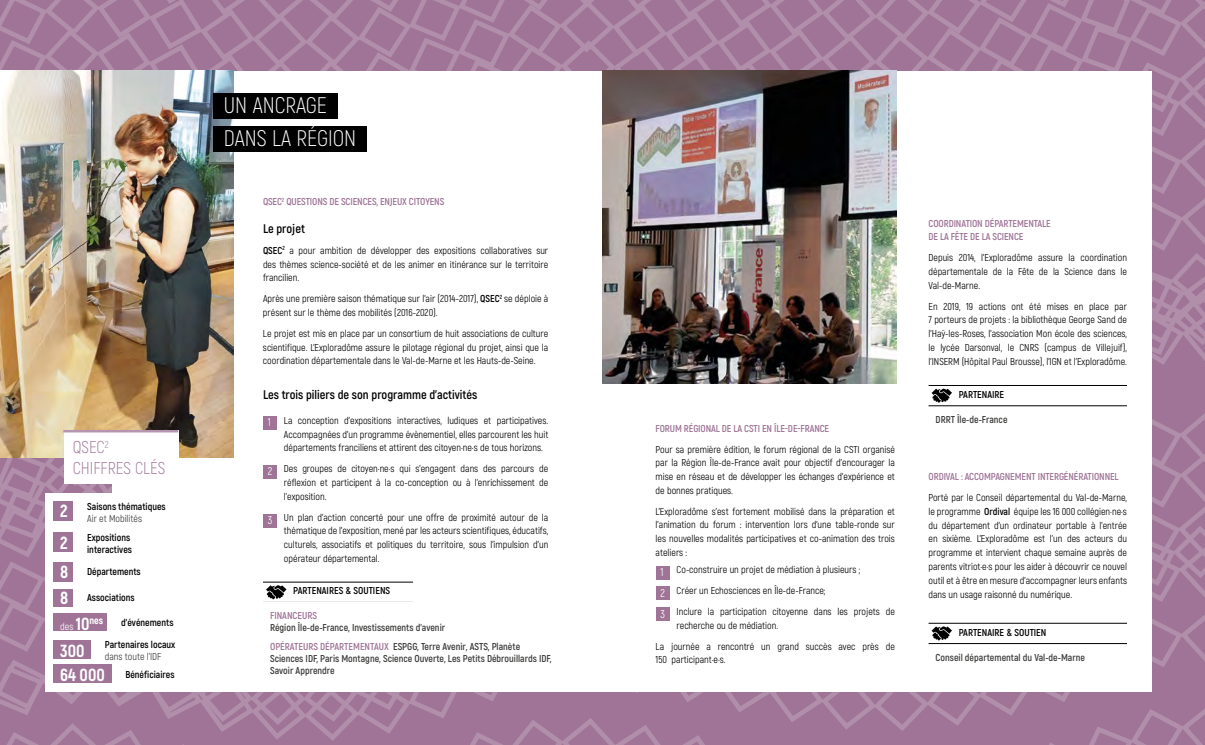
<style>
.page{position:relative;width:1205px;height:745px;background:#fff}
.page>*{position:absolute;margin:0;border:0;box-sizing:border-box;transform-origin:0 0}
.t1{font:300 22.5px/32.5px "Akrobat";color:#fff}
.t2{font:800 17.5px "Akrobat";color:#fff}
.t3{font:300 17.12px/20.5px "Akrobat";color:#9f7497}
.t4{font:700 12.5px "Akrobat";color:#000}
.t5{font:10px/13.8px "Akrobat";color:#000;text-align:justify}
.t6{font:700 10px/19.1px "Akrobat";color:#3c3c3b}
.t7{font:700 10px/12px "Akrobat";color:#000}
.t8{font:700 10px/13.8px "Akrobat";letter-spacing:-.01em;color:#9f7497}
.t9{font:10px "Akrobat";color:#3c3c3b}
.t10{font:10px "Akrobat";color:#fff}
.s1{font-weight:800;font-size:17.5px;color:#fff}
.s2{font-weight:800;font-size:17.5px}
.s3{font-weight:400;color:#3c3c3b}
.s4{font-weight:700}
.s5{font-size:11.25px;color:#fff}
.s6{color:#9f7497}
</style>
<div class="page">
<img style="left:0;top:0;width:1205px;height:744px">
<div style="left:928px;top:644px;width:199px;height:21px;background:#fff"></div>
<h3 class="t3" style="left:73px;top:437px;width:94px">QSEC<sup>2<br></sup>CHIFFRES CLÉS</h3>
<h2 class="t2" style="left:60px;top:499px;width:9px">2</h2>
<p class="t7" style="left:87px;top:500px;width:80px">Saisons thématiques</p>
<p class="t9" style="left:87px;top:512px;width:56px">Air et Mobilités</p>
<p class="t7" style="left:87px;top:531px;width:46px">Expositions interactives</p>
<h2 class="t2" style="left:60px;top:531px;width:9px">2</h2>
<p class="t7" style="left:60px;top:565px;width:82px"><span class="s1">8</span> Départements</p>
<p class="t7" style="left:60px;top:591px;width:76px"><span class="s1">8</span> Associations</p>
<p class="t10" style="left:60px;top:619px;width:45px">des <span class="s2">10</span><sup>nes</sup></p>
<p class="t7" style="left:60px;top:668px;width:116px"><span class="s1">64 000</span> Bénéficiaires</p>
<p class="t7" style="left:121px;top:616px;width:54px">d’événements</p>
<p class="t7" style="left:60px;top:637px;width:117px;text-indent:45px">Partenaires locaux<br><sup>300</sup> <span class="s3">dans toute l’IDF</span></p>
<h1 class="t1" style="left:224px;top:89px;width:134px">UN ANCRAGE<br>DANS LA RÉGION</h1>
<p class="t8" style="left:263px;top:194px;width:183px">QSEC<sup>2</sup> QUESTIONS DE SCIENCES, ENJEUX CITOYENS</p>
<p class="t4" style="left:263px;top:220px;width:44px">Le projet</p>
<p class="t5" style="left:263px;top:243px;width:287px"><span class="s4">QSEC</span><sup>2</sup> a pour ambition de développer des expositions collaboratives sur des thèmes science-société et de les animer en itinérance sur le territoire francilien.</p>
<p class="t5" style="left:263px;top:291px;width:287px">Après une première saison thématique sur l’air (2014-2017), <span class="s4">QSEC</span><sup>2</sup> se déploie à présent sur le thème des mobilités (2016-2020).</p>
<p class="t5" style="left:263px;top:326px;width:287px">Le projet est mis en place par un consortium de huit associations de culture scientifique. L’Exploradôme assure le pilotage régional du projet, ainsi que la coordination départementale dans le Val-de-Marne et les Hauts-de-Seine.</p>
<p class="t4" style="left:263px;top:387px;width:216px">Les trois piliers de son programme d’activités</p>
<p class="t5" style="left:284px;top:413px;width:266px;text-indent:-16px"><span class="s5">1</span> La conception d’expositions interactives, ludiques et participatives.<br>Accompagnées d’un programme évènementiel, elles parcourent les huit départements franciliens et attirent des citoyen·ne·s de tous horizons.</p>
<p class="t5" style="left:284px;top:461px;width:266px;text-indent:-16px"><span class="s5">2</span> Des groupes de citoyen·ne·s qui s’engagent dans des parcours de réflexion et participent à la co-conception ou à l’enrichissement de l’exposition.</p>
<p class="t5" style="left:284px;top:510px;width:266px;text-indent:-16px"><span class="s5">3</span> Un plan d’action concerté pour une offre de proximité autour de la thématique de l’exposition, mené par les acteurs scientifiques, éducatifs, culturels, associatifs et politiques du territoire, sous l’impulsion d’un opérateur départemental.</p>
<p class="t7" style="left:293px;top:584px;width:99px">PARTENAIRES &amp; SOUTIENS</p>
<p class="t8" style="left:270px;top:608px;width:49px">FINANCEURS</p>
<p class="t6" style="left:270px;top:617px;width:252px">Région Île-de-France, Investissements d’avenir<br><span class="s6">OPÉRATEURS DÉPARTEMENTAUX</span> ESPGG, Terre Avenir, ASTS, Planète</p>
<p class="t6" style="left:270px;top:652px;width:283px;line-height:12px">Sciences IDF, Paris Montagne, Science Ouverte, Les Petits Débrouillards IDF,<br>Savoir Apprendre</p>
<p class="t8" style="left:656px;top:421px;width:175px">FORUM RÉGIONAL DE LA CSTI EN ÎLE-DE-FRANCE</p>
<p class="t5" style="left:656px;top:442px;width:241px">Pour sa première édition, le forum régional de la CSTI organisé par la Région Île-de-France avait pour objectif d’encourager la mise en réseau et de développer les échanges d’expérience et de bonnes pratiques.</p>
<p class="t5" style="left:656px;top:504px;width:241px">L’Exploradôme s’est fortement mobilisé dans la préparation et l’animation du forum : intervention lors d’une table-ronde sur les nouvelles modalités participatives et co-animation des trois ateliers :</p>
<p class="t5" style="left:660px;top:559px;width:236px;line-height:20.9px;text-align:left"><span class="s5">1</span> Co-construire un projet de médiation à plusieurs ;<br><span class="s5">2</span> Créer un Echosciences en Île-de-France;<br><span class="s5">3</span> Inclure la participation citoyenne dans les projets de</p>
<p class="t5" style="left:656px;top:614px;width:241px;line-height:20.9px;text-indent:21px">recherche ou de médiation.<br>La journée a rencontré un grand succès avec près de</p>
<p class="t5" style="left:656px;top:652px;width:72px">150 participant·e·s.</p>
<p class="t8" style="left:928px;top:216px;width:124px">COORDINATION DÉPARTEMENTALE<br>DE LA FÊTE DE LA SCIENCE</p>
<p class="t5" style="left:928px;top:251px;width:200px">Depuis 2014, l’Exploradôme assure la coordination départementale de la Fête de la Science dans le Val-de-Marne.</p>
<p class="t5" style="left:928px;top:299px;width:200px">En 2019, 19 actions ont été mises en place par 7 porteurs de projets : la bibliothèque George Sand de l’Haÿ-les-Roses, l’association Mon école des sciences, le lycée Darsonval, le CNRS (campus de Villejuif), l’INSERM (Hôpital Paul Brousse), l’IGN et l’Exploradôme.</p>
<p class="t7" style="left:958px;top:388px;width:47px">PARTENAIRE</p>
<p class="t6" style="left:935px;top:410px;width:73px">DRRT Île-de-France</p>
<p class="t8" style="left:928px;top:469px;width:192px">ORDIVAL : ACCOMPAGNEMENT INTERGÉNÉRATIONNEL</p>
<p class="t5" style="left:928px;top:490px;width:200px">Porté par le Conseil départemental du Val-de-Marne, le programme <span class="s4">Ordival</span> équipe les 16 000 collégien·ne·s du département d’un ordinateur portable à l’entrée en sixième. L’Exploradôme est l’un des acteurs du programme et intervient chaque semaine auprès de parents vitriot·e·s pour les aider à découvrir ce nouvel outil et à être en mesure d’accompagner leurs enfants dans un usage raisonné du numérique.</p>
<p class="t7" style="left:958px;top:625px;width:89px">PARTENAIRE &amp; SOUTIEN</p>
<p class="t6" style="left:935px;top:647px;width:151px">Conseil départemental du Val-de-Marne</p>
</div>
